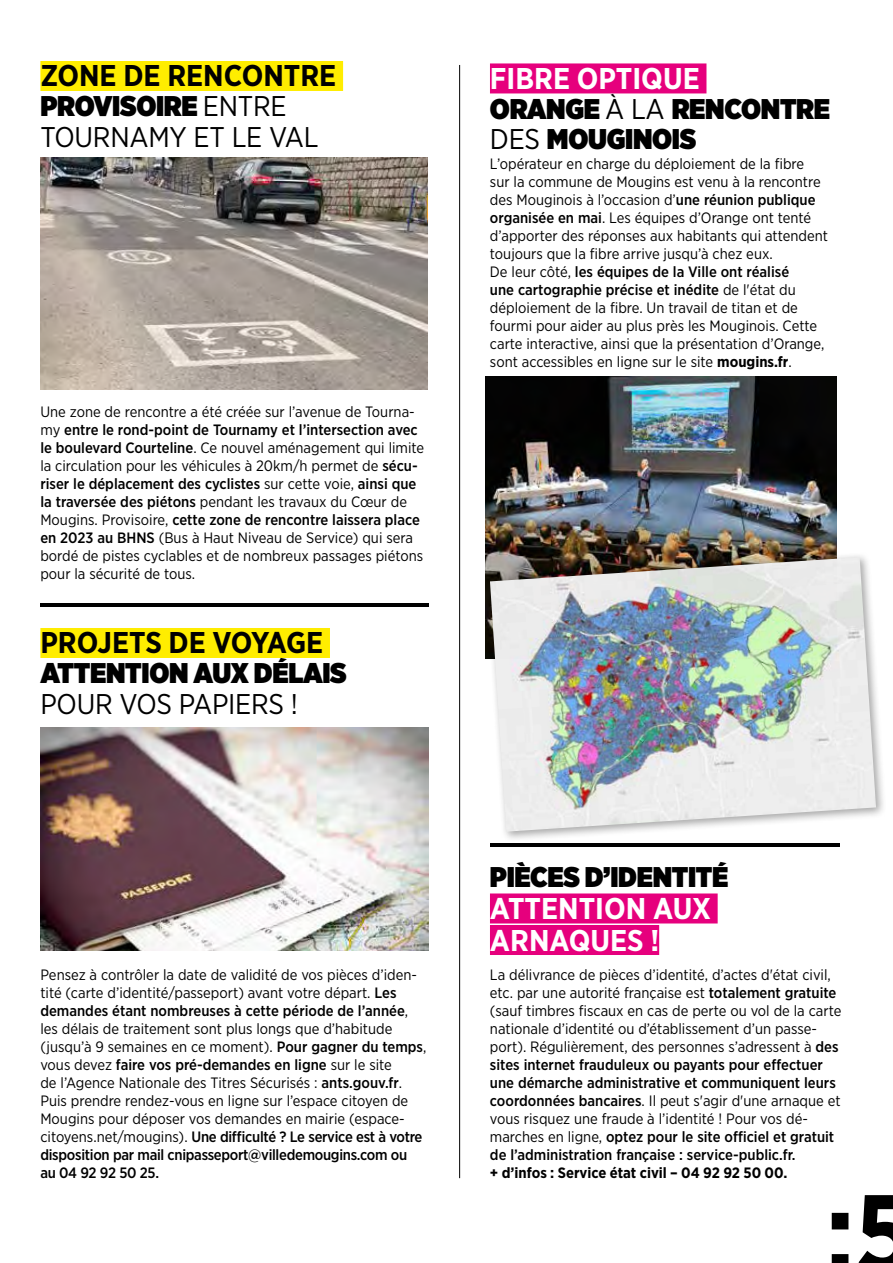
<style>
.page{position:relative;width:893px;height:1263px;background:#fff}
.page>*{position:absolute;margin:0;border:0;box-sizing:border-box;transform-origin:0 0}
.t1{font:700 108px "Gotham Narrow";color:#000}
.t2{font:700 30px/31.5px "Gotham Narrow";color:#fff}
.t3{font:700 30px "Gotham Narrow";color:#000}
.t4{font:900 28.5px/30px "Gotham Narrow";letter-spacing:-.01em;color:#000}
.t5{font:28.5px/30px "Gotham Narrow";letter-spacing:-.01em;color:#000}
.t6{font:15px/18px "Gotham Narrow";color:#000}
.t7{font:700 15px "Gotham Narrow";color:#000}
.s1{font-weight:900}
.s2{font-weight:500}
.s3{font-weight:400}
.s4{font-weight:700}
</style>
<div class="page">
<hr style="left:459px;top:65px;width:1px;height:1113px;background:#000">
<hr style="left:490px;top:844px;width:350px;height:3px;background:#000">
<hr style="left:40px;top:604px;width:389px;height:3px;background:#000">
<div style="left:490px;top:63px;width:216px;height:30px;background:#e6007d"></div>
<img style="left:485px;top:377px;width:351px;height:175px">
<div style="left:485px;top:552px;width:402px;height:291px;background:#000;opacity:.35"></div>
<img style="left:490px;top:557px;width:386px;height:275px">
<div style="left:40px;top:61px;width:303px;height:30px;background:#ffed00"></div>
<img style="left:40px;top:157px;width:387px;height:232px">
<div style="left:490px;top:893px;width:228px;height:30px;background:#e6007d"></div>
<div style="left:490px;top:925px;width:169px;height:30px;background:#e6007d"></div>
<div style="left:40px;top:628px;width:290px;height:30px;background:#ffed00"></div>
<img style="left:40px;top:727px;width:389px;height:223px">
<h2 class="t3" style="left:40px;top:57px;width:297px">ZONE DE RENCONTRE</h2>
<h3 class="t5" style="left:40px;top:91px;width:280px"><span class="s1">PROVISOIRE</span> ENTRE<br>TOURNAMY ET LE VAL</h3>
<p class="t6" style="left:40px;top:402px;width:385px">Une zone de rencontre a été créée sur l’avenue de Tourna&shy;my <span class="s2">entre le rond-point de Tournamy et l’intersection avec le boulevard Courteline</span>. Ce nouvel aménagement qui limite la circulation pour les véhicules à 20km/h permet de <span class="s2">sécu&shy;riser le déplacement des cyclistes</span> sur cette voie, <span class="s2">ainsi que la traversée des piétons</span> pendant les travaux du Cœur de Mougins. Provisoire, <span class="s2">cette zone de rencontre laissera place en 2023 au BHNS</span> (Bus à Haut Niveau de Service) qui sera bordé de pistes cyclables et de nombreux passages piétons pour la sécurité de tous.</p>
<h2 class="t3" style="left:40px;top:624px;width:284px">PROJETS DE VOYAGE</h2>
<h3 class="t4" style="left:40px;top:658px;width:308px">ATTENTION AUX DÉLAIS</h3>
<h3 class="t5" style="left:40px;top:688px;width:259px">POUR VOS PAPIERS !</h3>
<p class="t6" style="left:40px;top:965px;width:388px">Pensez à contrôler la date de validité de vos pièces d’iden&shy;tité (carte d’identité/passeport) avant votre départ. <span class="s2">Les demandes étant nombreuses à cette période de l’année</span>, les délais de traitement sont plus longs que d’habitude (jusqu’à 9 semaines en ce moment). <span class="s2">Pour gagner du temps</span>, vous devez <span class="s2">faire vos pré-demandes en ligne</span> sur le site<br>de l’Agence Nationale des Titres Sécurisés : <span class="s2">ants.gouv.fr</span>.<br>Puis prendre rendez-vous en ligne sur l’espace citoyen de Mougins pour déposer vos demandes en mairie (espace&shy;citoyens.net/mougins). <span class="s2">Une difficulté ? Le service est à votre disposition par mail cnipasseport@villedemougins.com ou au 04 92 92 50 25.</span></p>
<h2 class="t2" style="left:490px;top:62px;width:211px">FIBRE OPTIQUE</h2>
<h3 class="t4" style="left:490px;top:94px;width:342px">ORANGE <span class="s3">À LA</span> RENCONTRE<br><span class="s3">DES</span> MOUGINOIS</h3>
<p class="t6" style="left:490px;top:154px;width:339px">L’opérateur en charge du déploiement de la fibre<br>sur la commune de Mougins est venu à la rencontre des Mouginois à l’occasion d’<span class="s2">une réunion publique organisée en mai</span>. Les équipes d’Orange ont tenté d’apporter des réponses aux habitants qui attendent toujours que la fibre arrive jusqu’à chez eux.<br>De leur côté, <span class="s2">les équipes de la Ville ont réalisé<br>une cartographie précise et inédite</span> de l'état du déploiement de la fibre. Un travail de titan et de fourmi pour aider au plus près les Mouginois. Cette carte interactive, ainsi que la présentation d’Orange, sont accessibles en ligne sur le site <span class="s4">mougins.fr</span>.</p>
<h3 class="t4" style="left:490px;top:862px;width:240px">PIÈCES D’IDENTITÉ</h3>
<h2 class="t2" style="left:490px;top:892px;width:222px">ATTENTION AUX<br>ARNAQUES !</h2>
<p class="t6" style="left:490px;top:966px;width:353px">La délivrance de pièces d’identité, d’actes d'état civil, etc. par une autorité française est <span class="s2">totalement gratuite </span>(sauf timbres fiscaux en cas de perte ou vol de la carte nationale d’identité ou d’établissement d’un passe&shy;port). Régulièrement, des personnes s’adressent à <span class="s2">des sites internet frauduleux ou payants pour effectuer une démarche administrative et communiquent leurs coordonnées bancaires</span>. Il peut s'agir d'une arnaque et vous risquez une fraude à l’identité ! Pour vos dé&shy;marches en ligne, <span class="s2">optez pour le site officiel et gratuit de l’administration française : service-public.fr.</span></p>
<p class="t7" style="left:490px;top:1163px;width:299px">+ d’infos : Service état civil – 04 92 92 50 00.</p>
<h1 class="t1" style="left:825px;top:1163px;width:90px">:5</h1>
</div>
